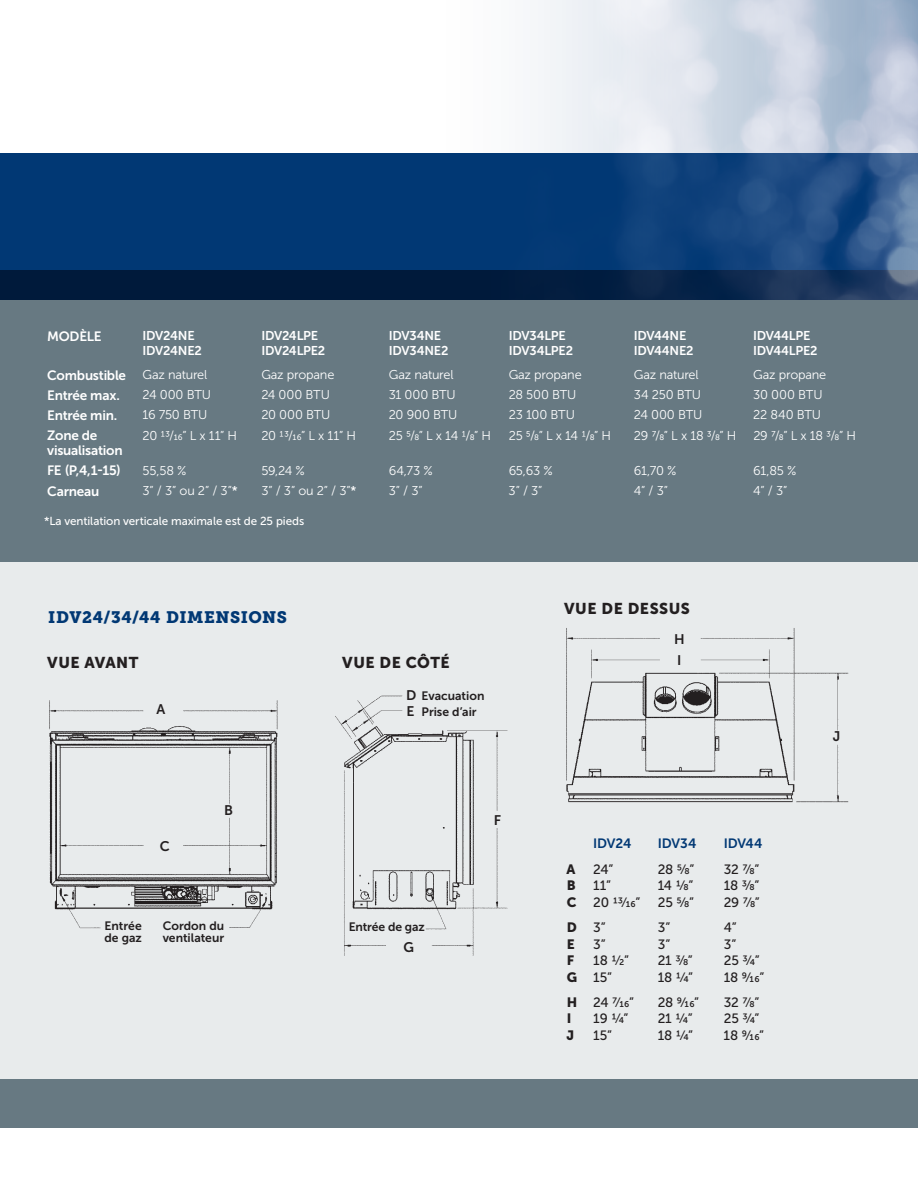
<style>
.page{position:relative;width:918px;height:1188px;background:#fff}
.page>*{position:absolute;margin:0;border:0;box-sizing:border-box;transform-origin:0 0}
.t1{font:16.5px "Museo Slab 900";letter-spacing:.035em;color:#013874}
.t2{font:15.6px "Museo Sans 900";letter-spacing:.03em;color:#231f20}
.t3{font:13.95px/15.6px "Museo Sans 700";color:#231f20}
.t4{font:13.5px "Museo Sans 500";letter-spacing:-.01em;color:#231f20}
.t5{font:13.5px/15px "Museo Sans 700";letter-spacing:-.015em;color:#fff}
.t6{font:13.5px "Museo Sans 700";letter-spacing:-.005em;color:#013874}
.t7{font:13.5px "Museo Sans 900";color:#231f20}
.t8{font:12.75px "Museo Sans 300";letter-spacing:-.015em;color:#fff}
.t9{font:12.75px/15px "Museo Sans 700";letter-spacing:-.02em;color:#fff}
.t10{font:12.15px/12px "Museo Sans 700";color:#231f20}
.t11{font:11.7px "Museo Sans 500";letter-spacing:-.005em;color:#fff}
.s1{font-family:"Museo Sans 300";font-size:12.75px}
.s2{font-family:"Museo Sans 500"}
.s3{font-family:"Museo Sans 900"}
</style>
<div class="page">
<div style="left:0;top:544px;width:918px;height:535px;background:#e8ebec"></div>
<div style="left:0;top:270px;width:918px;height:292px;background:#677982"></div>
<svg style="left:0;top:153px;width:413px;height:147px;background:#003168"></svg>
<img style="left:413px;top:0;width:505px;height:300px">
<div style="left:0;top:1079px;width:918px;height:49px;background:#677982"></div>
<img style="left:49px;top:700px;width:229px;height:229px">
<img style="left:335px;top:695px;width:173px;height:261px">
<img style="left:566px;top:628px;width:283px;height:175px">
<p class="t5" style="left:47px;top:328px;width:56px">MODÈLE</p>
<p class="t9" style="left:143px;top:328px;width:61px">IDV24NE<br>IDV24NE2</p>
<p class="t9" style="left:261px;top:328px;width:66px">IDV24LPE<br>IDV24LPE2</p>
<p class="t9" style="left:389px;top:328px;width:61px">IDV34NE<br>IDV34NE2</p>
<p class="t9" style="left:509px;top:328px;width:66px">IDV34LPE<br>IDV34LPE2</p>
<p class="t9" style="left:634px;top:328px;width:61px">IDV44NE<br>IDV44NE2</p>
<p class="t9" style="left:753px;top:328px;width:66px">IDV44LPE<br>IDV44LPE2</p>
<p class="t5" style="left:47px;top:367px;width:162px">Combustible <span class="s1">Gaz naturel</span></p>
<p class="t8" style="left:261px;top:368px;width:75px">Gaz propane</p>
<p class="t8" style="left:389px;top:368px;width:66px">Gaz naturel</p>
<p class="t8" style="left:509px;top:368px;width:75px">Gaz propane</p>
<p class="t8" style="left:634px;top:368px;width:66px">Gaz naturel</p>
<p class="t8" style="left:753px;top:368px;width:75px">Gaz propane</p>
<p class="t5" style="left:47px;top:388px;width:74px">Entrée max.</p>
<p class="t8" style="left:143px;top:388px;width:70px">24 000 BTU</p>
<p class="t8" style="left:261px;top:388px;width:70px">24 000 BTU</p>
<p class="t8" style="left:389px;top:388px;width:69px">31 000 BTU</p>
<p class="t8" style="left:509px;top:388px;width:69px">28 500 BTU</p>
<p class="t8" style="left:634px;top:388px;width:69px">34 250 BTU</p>
<p class="t8" style="left:753px;top:388px;width:71px">30 000 BTU</p>
<p class="t5" style="left:47px;top:408px;width:72px">Entrée min.</p>
<p class="t8" style="left:143px;top:408px;width:66px">16 750 BTU</p>
<p class="t8" style="left:261px;top:408px;width:71px">20 000 BTU</p>
<p class="t8" style="left:389px;top:408px;width:70px">20 900 BTU</p>
<p class="t8" style="left:509px;top:408px;width:68px">23 100 BTU</p>
<p class="t8" style="left:634px;top:408px;width:70px">24 000 BTU</p>
<p class="t8" style="left:753px;top:408px;width:69px">22 840 BTU</p>
<p class="t5" style="left:47px;top:428px;width:77px">Zone de visualisation</p>
<p class="t8" style="left:143px;top:428px;width:96px">20 13/16” L x 11” H</p>
<p class="t8" style="left:261px;top:428px;width:96px">20 13/16” L x 11” H</p>
<p class="t8" style="left:389px;top:428px;width:104px">25 5/8” L x 14 1/8” H</p>
<p class="t8" style="left:509px;top:428px;width:104px">25 5/8” L x 14 1/8” H</p>
<p class="t8" style="left:634px;top:428px;width:104px">29 7/8” L x 18 3/8” H</p>
<p class="t8" style="left:753px;top:428px;width:104px">29 7/8” L x 18 3/8” H</p>
<p class="t5" style="left:47px;top:463px;width:75px">FE (P,4,1-15)</p>
<p class="t8" style="left:143px;top:463px;width:45px">55,58 %</p>
<p class="t8" style="left:261px;top:463px;width:45px">59,24 %</p>
<p class="t8" style="left:389px;top:463px;width:45px">64,73 %</p>
<p class="t8" style="left:509px;top:463px;width:46px">65,63 %</p>
<p class="t8" style="left:634px;top:463px;width:44px">61,70 %</p>
<p class="t8" style="left:753px;top:463px;width:45px">61,85 %</p>
<p class="t5" style="left:47px;top:483px;width:54px">Carneau</p>
<p class="t8" style="left:143px;top:484px;width:97px">3” / 3” ou 2” / 3”<span class="s2">*</span></p>
<p class="t8" style="left:261px;top:484px;width:97px">3” / 3” ou 2” / 3”<span class="s2">*</span></p>
<p class="t8" style="left:389px;top:484px;width:35px">3” / 3”</p>
<p class="t8" style="left:509px;top:484px;width:35px">3” / 3”</p>
<p class="t8" style="left:634px;top:484px;width:36px">4” / 3”</p>
<p class="t8" style="left:753px;top:484px;width:36px">4” / 3”</p>
<p class="t11" style="left:44px;top:515px;width:262px">*La ventilation verticale maximale est de 25 pieds</p>
<p class="t1" style="left:48px;top:607px;width:240px">IDV24/34/44 DIMENSIONS</p>
<p class="t2" style="left:47px;top:653px;width:93px">VUE AVANT</p>
<p class="t3" style="left:157px;top:702px;width:10px">A</p>
<p class="t3" style="left:160px;top:838px;width:11px">C</p>
<p class="t3" style="left:224px;top:803px;width:10px">B</p>
<p class="t10" style="left:105px;top:920px;width:39px">Entrée de gaz</p>
<p class="t10" style="left:163px;top:920px;width:63px">Cordon du ventilateur</p>
<p class="t2" style="left:342px;top:653px;width:109px">VUE DE CÔTÉ</p>
<p class="t3" style="left:406px;top:688px;width:12px">D<br>E</p>
<p class="t10" style="left:422px;top:689px;width:64px">Evacuation</p>
<p class="t10" style="left:422px;top:706px;width:57px">Prise d’air</p>
<p class="t10" style="left:349px;top:921px;width:78px">Entrée de gaz</p>
<p class="t3" style="left:403px;top:940px;width:12px">G</p>
<p class="t3" style="left:494px;top:812px;width:9px">F</p>
<p class="t2" style="left:564px;top:600px;width:127px">VUE DE DESSUS</p>
<p class="t3" style="left:674px;top:628px;width:12px;line-height:21.3px">H<br>I</p>
<p class="t6" style="left:593px;top:836px;width:40px">IDV24</p>
<p class="t6" style="left:658px;top:836px;width:40px">IDV34</p>
<p class="t6" style="left:724px;top:836px;width:40px">IDV44</p>
<p class="t7" style="left:566px;top:861px;width:10px">A</p>
<p class="t4" style="left:593px;top:862px;width:22px">24”</p>
<p class="t4" style="left:658px;top:862px;width:38px">28 5/8”</p>
<p class="t4" style="left:724px;top:862px;width:37px">32 7/8”</p>
<p class="t7" style="left:567px;top:878px;width:10px">B</p>
<p class="t4" style="left:593px;top:878px;width:19px">11”</p>
<p class="t4" style="left:658px;top:878px;width:37px">14 1/8”</p>
<p class="t4" style="left:724px;top:878px;width:37px">18 3/8”</p>
<p class="t4" style="left:567px;top:895px;width:75px"><span class="s3">C</span> 20 13/16”</p>
<p class="t4" style="left:658px;top:895px;width:38px">25 5/8”</p>
<p class="t4" style="left:724px;top:895px;width:38px">29 7/8”</p>
<p class="t4" style="left:567px;top:920px;width:40px"><span class="s3">D</span> 3”</p>
<p class="t4" style="left:658px;top:920px;width:14px">3”</p>
<p class="t4" style="left:724px;top:920px;width:14px">4”</p>
<p class="t7" style="left:567px;top:936px;width:9px">E</p>
<p class="t4" style="left:593px;top:937px;width:14px">3”</p>
<p class="t4" style="left:658px;top:937px;width:14px">3”</p>
<p class="t4" style="left:724px;top:937px;width:14px">3”</p>
<p class="t7" style="left:567px;top:953px;width:9px">F</p>
<p class="t4" style="left:593px;top:953px;width:37px">18 1/2”</p>
<p class="t4" style="left:658px;top:953px;width:37px">21 3/8”</p>
<p class="t4" style="left:724px;top:953px;width:37px">25 3/4”</p>
<p class="t4" style="left:567px;top:970px;width:47px"><span class="s3">G</span> 15”</p>
<p class="t4" style="left:658px;top:970px;width:37px">18 1/4”</p>
<p class="t4" style="left:724px;top:970px;width:42px">18 9/16”</p>
<p class="t4" style="left:567px;top:995px;width:69px"><span class="s3">H</span> 24 7/16”</p>
<p class="t4" style="left:658px;top:995px;width:43px">28 9/16”</p>
<p class="t4" style="left:724px;top:995px;width:37px">32 7/8”</p>
<p class="t7" style="left:567px;top:1011px;width:6px">I</p>
<p class="t4" style="left:593px;top:1011px;width:37px">19 1/4”</p>
<p class="t4" style="left:658px;top:1011px;width:36px">21 1/4”</p>
<p class="t4" style="left:724px;top:1011px;width:37px">25 3/4”</p>
<p class="t7" style="left:567px;top:1028px;width:9px">J</p>
<p class="t4" style="left:593px;top:1028px;width:20px">15”</p>
<p class="t4" style="left:658px;top:1028px;width:37px">18 1/4”</p>
<p class="t4" style="left:724px;top:1028px;width:42px">18 9/16”</p>
<p class="t3" style="left:833px;top:729px;width:9px">J</p>
</div>
